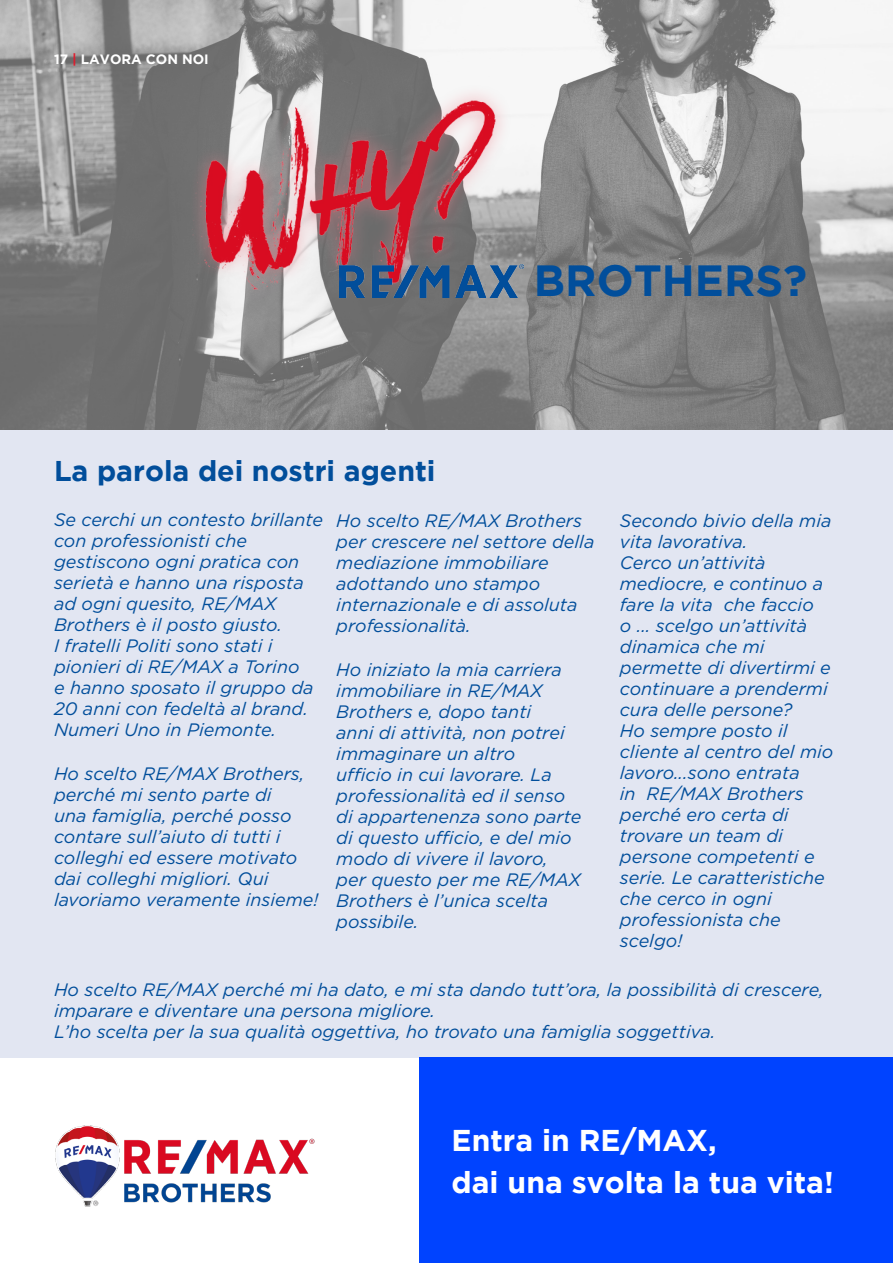
<style>
.page{position:relative;width:893px;height:1263px;background:#fff}
.page>*{position:absolute;margin:0;border:0;box-sizing:border-box;transform-origin:0 0}
.t1{font:700 43.5px "Gotham";color:#014e9b}
.t2{font:700 30px "Gotham";color:#fff}
.t3{font:700 28.5px "Gotham";color:#014e9b}
.t4{font:italic 18px/21px "Gotham";color:#014e9b}
.t5{font:700 13.5px "Gotham";color:#fff}
.s1{color:#df1c2d}
</style>
<div class="page">
<img style="left:0;top:0;width:893px;height:430px">
<div style="left:0;top:430px;width:893px;height:627px;background:#e2e6f2"></div>
<img style="left:55px;top:1125px;width:260px;height:82px">
<div style="left:420px;top:1057px;width:473px;height:206px;background:#0043ff"></div>
<img style="left:190px;top:86px;width:321px;height:215px">
<img style="left:339px;top:264px;width:184px;height:34px">
<p class="t5" style="left:54px;top:51px;width:156px">17 <span class="s1">|</span> LAVORA CON NOI</p>
<p class="t3" style="left:54px;top:455px;width:383px">La parola dei nostri agenti</p>
<p class="t1" style="left:534px;top:255px;width:275px">BROTHERS?</p>
<p class="t4" style="left:54px;top:509px;width:271px">Se cerchi un contesto brillante con professionisti che gestiscono ogni pratica con serietà e hanno una risposta ad ogni quesito, RE/MAX<br>Brothers è il posto giusto.<br>I fratelli Politi sono stati i pionieri di RE/MAX a Torino<br>e hanno sposato il gruppo da<br>20 anni con fedeltà al brand.<br>Numeri Uno in Piemonte.</p>
<p class="t4" style="left:336px;top:510px;width:260px">Ho scelto RE/MAX Brothers per crescere nel settore della mediazione immobiliare adottando uno stampo internazionale e di assoluta professionalità.</p>
<p class="t4" style="left:620px;top:510px;width:213px">Secondo bivio della mia vita lavorativa.</p>
<p class="t4" style="left:620px;top:552px;width:215px">Cerco un’attività mediocre, e continuo a fare la vita che faccio<br>o ... scelgo un’attività dinamica che mi permette di divertirmi e continuare a prendermi cura delle persone?<br>Ho sempre posto il cliente al centro del mio lavoro...sono entrata<br>in RE/MAX Brothers perché ero certa di trovare un team di persone competenti e serie. Le caratteristiche che cerco in ogni professionista che scelgo!</p>
<p class="t4" style="left:336px;top:659px;width:247px">Ho iniziato la mia carriera immobiliare in RE/MAX<br>Brothers e, dopo tanti<br>anni di attività, non potrei immaginare un altro<br>ufficio in cui lavorare. La professionalità ed il senso di appartenenza sono parte di questo ufficio, e del mio modo di vivere il lavoro, per questo per me RE/MAX<br>Brothers è l’unica scelta possibile.</p>
<p class="t4" style="left:54px;top:763px;width:266px">Ho scelto RE/MAX Brothers, perché mi sento parte di<br>una famiglia, perché posso contare sull’aiuto di tutti i colleghi ed essere motivato dai colleghi migliori. Qui lavoriamo veramente insieme!</p>
<p class="t4" style="left:54px;top:979px;width:771px">Ho scelto RE/MAX perché mi ha dato, e mi sta dando tutt’ora, la possibilità di crescere, imparare e diventare una persona migliore.</p>
<p class="t4" style="left:54px;top:1021px;width:663px">L’ho scelta per la sua qualità oggettiva, ho trovato una famiglia soggettiva.</p>
<p class="t2" style="left:452px;top:1123px;width:267px">Entra in RE/MAX,</p>
<p class="t2" style="left:452px;top:1165px;width:384px">dai una svolta la tua vita!</p>
</div>
